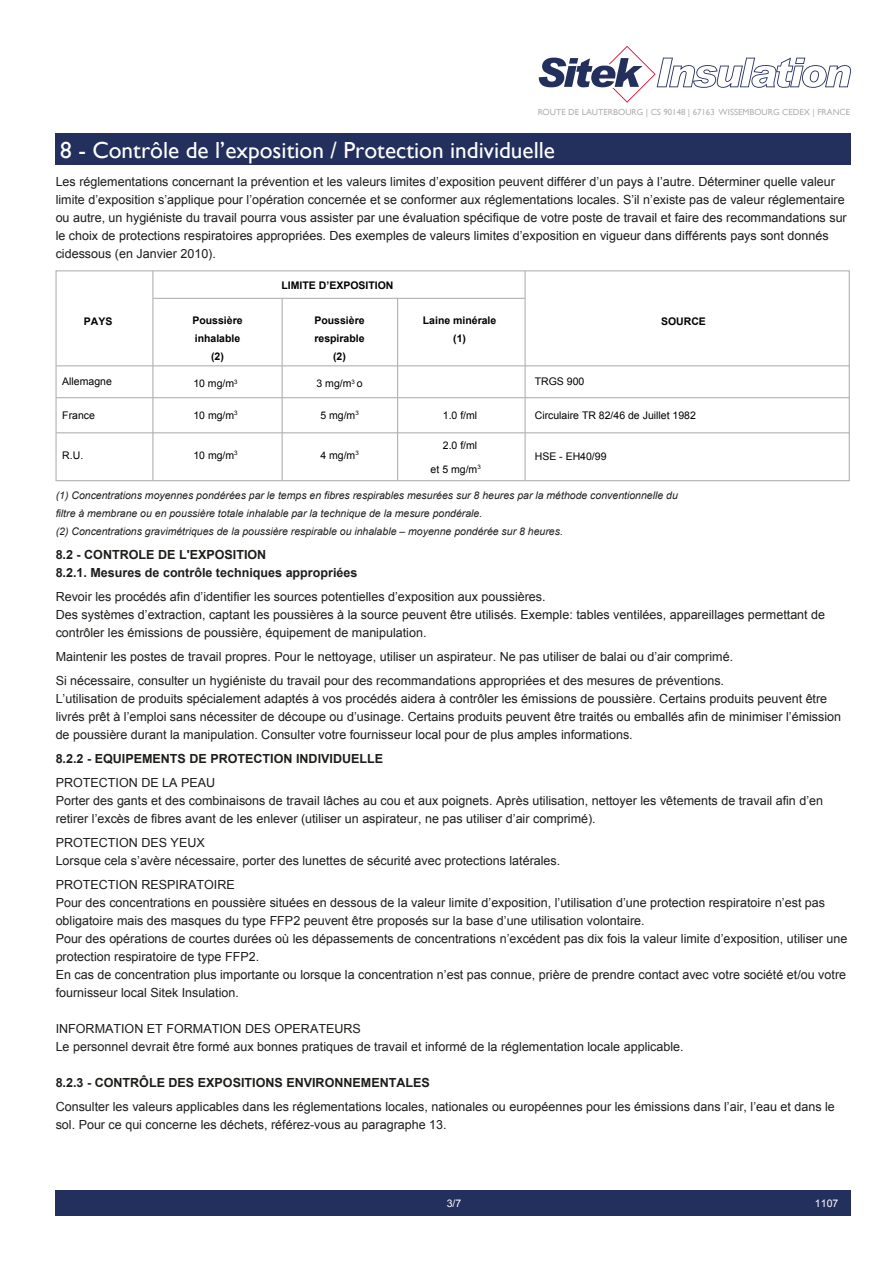
<style>
.page{position:relative;width:893px;height:1263px;background:#fff}
.page>*{position:absolute;margin:0;border:0;box-sizing:border-box;transform-origin:0 0}
.t1{font:23.25px "Gill Sans";color:#fff}
.t2{font:12.6px/18px "Arial";color:#1d1d1b}
.t3{font:700 12.6px/18px "Arial";color:#1d1d1b}
.t4{font:italic 10.5px/18px "Arial";color:#1d1d1b}
.t5{font:10.5px "Arial";color:#000}
.t6{font:700 10.5px/18px "Arial";color:#000;text-align:center}
.t7{font:10.5px "Arial";color:#fff}
.t8{font:8.85px "Gill Sans";color:#b2b2b2}
.s1{font-weight:400}
.s2{font-weight:700}
</style>
<div class="page">
<div style="left:56px;top:133px;width:795px;height:31px;background:#232f5d"></div>
<div style="left:55px;top:270px;width:795px;height:211px;border:1px solid #b2b2b2"></div>
<hr style="left:152px;top:271px;width:1px;height:210px;background:#b2b2b2">
<hr style="left:524px;top:271px;width:2px;height:210px;background:#b2b2b2">
<hr style="left:397px;top:298px;width:1px;height:183px;background:#b2b2b2">
<hr style="left:282px;top:298px;width:1px;height:183px;background:#b2b2b2">
<hr style="left:153px;top:298px;width:372px;height:1px;background:#b2b2b2">
<hr style="left:56px;top:365px;width:793px;height:1px;background:#b2b2b2">
<hr style="left:56px;top:397px;width:793px;height:1px;background:#b2b2b2">
<hr style="left:56px;top:432px;width:793px;height:1px;background:#b2b2b2">
<div style="left:56px;top:1190px;width:795px;height:25px;background:#232f5d"></div>
<svg style="left:539px;top:46px;width:312px;height:57px"></svg>
<p class="t8" style="left:538px;top:107px;width:314px">ROUTE DE LAUTERBOURG | CS 90148 | 67163 WISSEMBOURG CEDEX | FRANCE</p>
<p class="t1" style="left:60px;top:136px;width:496px">8 - Contrôle de l’exposition / Protection individuelle</p>
<p class="t2" style="left:56px;top:172px;width:793px">Les réglementations concernant la prévention et les valeurs limites d’exposition peuvent différer d’un pays à l’autre. Déterminer quelle valeur limite d’exposition s’applique pour l’opération concernée et se conformer aux réglementations locales. S’il n’existe pas de valeur réglementaire ou autre, un hygiéniste du travail pourra vous assister par une évaluation spécifique de votre poste de travail et faire des recommandations sur le choix de protections respiratoires appropriées. Des exemples de valeurs limites d’exposition en vigueur dans différents pays sont donnés cidessous (en Janvier 2010).</p>
<p class="t6" style="left:282px;top:276px;width:114px">LIMITE D’EXPOSITION</p>
<p class="t6" style="left:84px;top:313px;width:30px">PAYS</p>
<p class="t6" style="left:192px;top:311px;width:52px">Poussière inhalable (2)</p>
<p class="t6" style="left:314px;top:311px;width:52px">Poussière respirable (2)</p>
<p class="t6" style="left:423px;top:311px;width:75px">Laine minérale (1)</p>
<p class="t5" style="left:62px;top:375px;width:51px">Allemagne</p>
<p class="t5" style="left:535px;top:375px;width:51px">TRGS 900</p>
<p class="t5" style="left:535px;top:408px;width:163px">Circulaire TR 82/46 de Juillet 1982</p>
<p class="t5" style="left:535px;top:450px;width:73px">HSE - EH40/99</p>
<p class="t6" style="left:661px;top:313px;width:46px">SOURCE</p>
<p class="t5" style="left:193px;top:377px;width:46px">10 mg/m<sup>3</sup></p>
<p class="t5" style="left:317px;top:377px;width:47px">3 mg/m<sup>3</sup> o</p>
<p class="t5" style="left:320px;top:408px;width:40px">5 mg/m<sup>3</sup></p>
<p class="t5" style="left:320px;top:448px;width:40px">4 mg/m<sup>3</sup></p>
<p class="t5" style="left:193px;top:408px;width:46px">10 mg/m<sup>3</sup></p>
<p class="t5" style="left:193px;top:448px;width:46px">10 mg/m<sup>3</sup></p>
<p class="t5" style="left:443px;top:408px;width:36px">1.0 f/ml</p>
<p class="t5" style="left:443px;top:438px;width:36px">2.0 f/ml</p>
<p class="t5" style="left:431px;top:462px;width:52px">et 5 mg/m<sup>3</sup></p>
<p class="t5" style="left:62px;top:408px;width:34px">France</p>
<p class="t5" style="left:62px;top:448px;width:22px">R.U.</p>
<p class="t4" style="left:56px;top:486px;width:624px">(1) Concentrations moyennes pondérées par le temps en fibres respirables mesurées sur 8 heures par la méthode conventionnelle du filtre à membrane ou en poussière totale inhalable par la technique de la mesure pondérale.<br>(2) Concentrations gravimétriques de la poussière respirable ou inhalable – moyenne pondérée sur 8 heures.</p>
<p class="t3" style="left:56px;top:546px;width:303px">8.2 - CONTROLE DE L'EXPOSITION<br>8.2.1. Mesures de contrôle techniques appropriées</p>
<p class="t2" style="left:56px;top:587px;width:771px">Revoir les procédés afin d’identifier les sources potentielles d’exposition aux poussières.<br>Des systèmes d’extraction, captant les poussières à la source peuvent être utilisés. Exemple: tables ventilées, appareillages permettant de contrôler les émissions de poussière, équipement de manipulation.</p>
<p class="t2" style="left:56px;top:644px;width:679px;line-height:24px">Maintenir les postes de travail propres. Pour le nettoyage, utiliser un aspirateur. Ne pas utiliser de balai ou d’air comprimé.<br>Si nécessaire, consulter un hygiéniste du travail pour des recommandations appropriées et des mesures de préventions.</p>
<p class="t2" style="left:56px;top:689px;width:787px">L’utilisation de produits spécialement adaptés à vos procédés aidera à contrôler les émissions de poussière. Certains produits peuvent être livrés prêt à l’emploi sans nécessiter de découpe ou d’usinage. Certains produits peuvent être traités ou emballés afin de minimiser l’émission de poussière durant la manipulation. Consulter votre fournisseur local pour de plus amples informations.</p>
<p class="t3" style="left:56px;top:747px;width:329px;line-height:24px">8.2.2 - EQUIPEMENTS DE PROTECTION INDIVIDUELLE<br><span class="s1">PROTECTION DE LA PEAU</span></p>
<p class="t2" style="left:56px;top:791px;width:769px">Porter des gants et des combinaisons de travail lâches au cou et aux poignets. Après utilisation, nettoyer les vêtements de travail afin d’en retirer l’excès de fibres avant de les enlever (utiliser un aspirateur, ne pas utiliser d’air comprimé).</p>
<p class="t2" style="left:56px;top:833px;width:506px">PROTECTION DES YEUX<br>Lorsque cela s’avère nécessaire, porter des lunettes de sécurité avec protections latérales.</p>
<p class="t2" style="left:56px;top:875px;width:793px">PROTECTION RESPIRATOIRE<br>Pour des concentrations en poussière situées en dessous de la valeur limite d’exposition, l’utilisation d’une protection respiratoire n’est pas obligatoire mais des masques du type FFP2 peuvent être proposés sur la base d’une utilisation volontaire.<br>Pour des opérations de courtes durées où les dépassements de concentrations n’excédent pas dix fois la valeur limite d’exposition, utiliser une protection respiratoire de type FFP2.<br>En cas de concentration plus importante ou lorsque la concentration n’est pas connue, prière de prendre contact avec votre société et/ou votre fournisseur local Sitek Insulation.</p>
<p class="t2" style="left:56px;top:1019px;width:629px">INFORMATION ET FORMATION DES OPERATEURS<br>Le personnel devrait être formé aux bonnes pratiques de travail et informé de la réglementation locale applicable.</p>
<p class="t2" style="left:56px;top:1070px;width:781px;line-height:24px"><span class="s2">8.2.3 - CONTRÔLE DES EXPOSITIONS ENVIRONNEMENTALES<br></span>Consulter les valeurs applicables dans les réglementations locales, nationales ou européennes pour les émissions dans l’air, l’eau et dans le</p>
<p class="t2" style="left:56px;top:1115px;width:393px">sol. Pour ce qui concerne les déchets, référez-vous au paragraphe 13.</p>
<p class="t7" style="left:447px;top:1196px;width:16px">3/7</p>
<p class="t7" style="left:815px;top:1196px;width:25px">1107</p>
</div>
